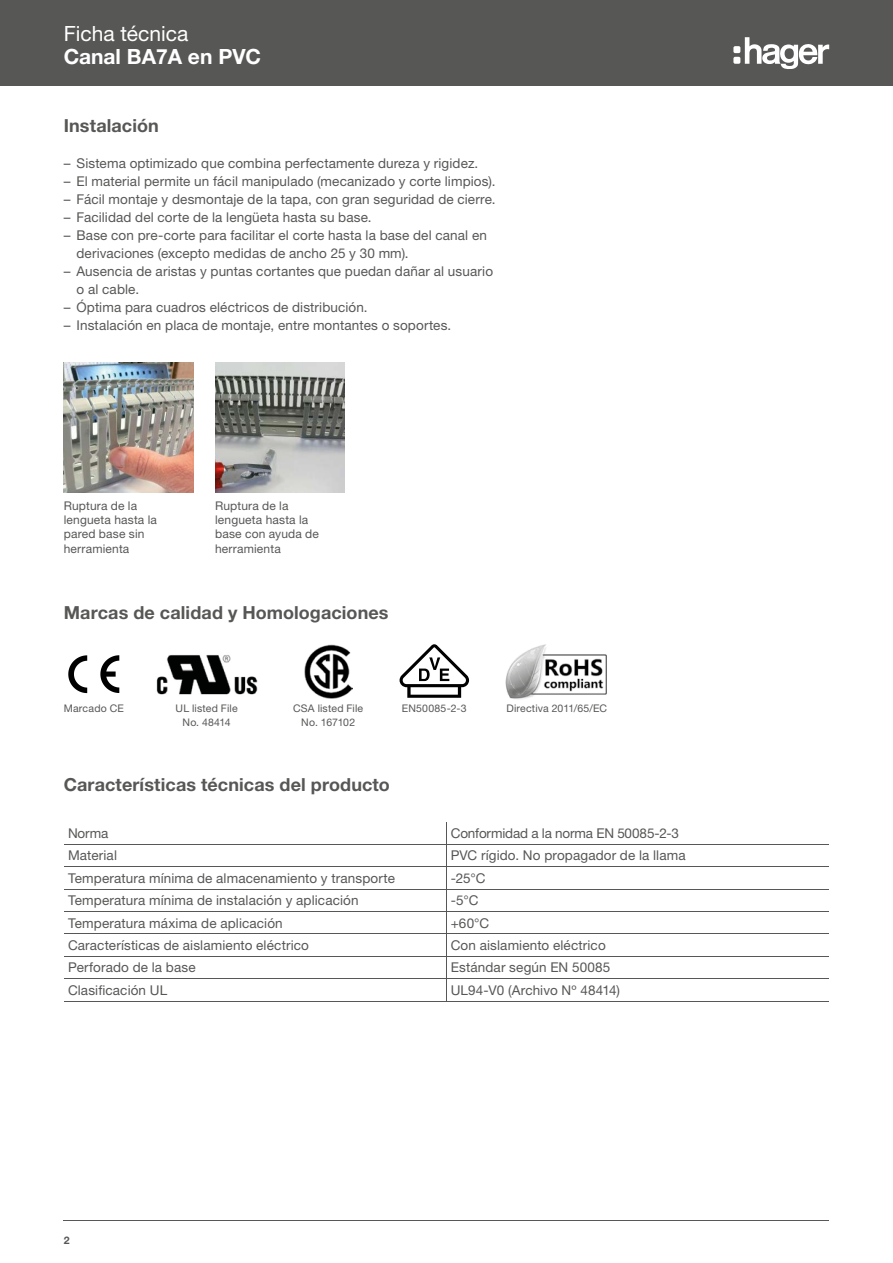
<style>
.page{position:relative;width:893px;height:1263px;background:#fff}
.page>*{position:absolute;margin:0;border:0;box-sizing:border-box;transform-origin:0 0}
.t1{font:700 21px "Helvetica Neue LTW1 G";color:#fff}
.t2{font:21px "Helvetica Neue LTW1 G";color:#fff}
.t3{font:700 18px "Helvetica Neue LTW1 G";letter-spacing:.005em;color:#575756}
.t4{font:13.5px/18px "Helvetica Neue LTW1 G";letter-spacing:.01em;color:#575756}
.t5{font:13.5px "Helvetica Neue LTW1 G";letter-spacing:-.01em;color:#585756}
.t6{font:12px/14.4px "Helvetica Neue LTW1 G";letter-spacing:.015em;color:#575756}
.t7{font:10.5px/13.5px "Helvetica Neue LTW1 G";letter-spacing:.015em;color:#575756;text-align:center}
.t8{font:700 10.5px "Helvetica Neue LTW1 G";color:#575756}
</style>
<div class="page">
<hr style="left:64px;top:844px;width:382px;height:1px;background:#575756">
<hr style="left:446px;top:844px;width:383px;height:1px;background:#575756">
<hr style="left:64px;top:866px;width:382px;height:1px;background:#575756">
<hr style="left:446px;top:866px;width:383px;height:1px;background:#575756">
<hr style="left:64px;top:889px;width:382px;height:1px;background:#575756">
<hr style="left:446px;top:889px;width:383px;height:1px;background:#575756">
<hr style="left:64px;top:911px;width:382px;height:1px;background:#575756">
<hr style="left:446px;top:911px;width:383px;height:1px;background:#575756">
<hr style="left:64px;top:934px;width:382px;height:1px;background:#575756">
<hr style="left:446px;top:934px;width:383px;height:1px;background:#575756">
<hr style="left:64px;top:956px;width:382px;height:1px;background:#575756">
<hr style="left:446px;top:956px;width:383px;height:1px;background:#575756">
<hr style="left:64px;top:978px;width:382px;height:1px;background:#575756">
<hr style="left:446px;top:978px;width:383px;height:1px;background:#575756">
<svg style="left:446px;top:822px;width:1px;height:179px"></svg>
<hr style="left:64px;top:1001px;width:382px;height:1px;background:#575756">
<hr style="left:446px;top:1001px;width:383px;height:1px;background:#575756">
<img style="left:64px;top:363px;width:130px;height:130px">
<img style="left:215px;top:363px;width:130px;height:130px">
<img style="left:505px;top:644px;width:102px;height:55px">
<svg style="left:400px;top:644px;width:69px;height:54px"></svg>
<img style="left:304px;top:644px;width:48px;height:54px">
<svg style="left:68px;top:655px;width:19px;height:38px"></svg>
<svg style="left:100px;top:655px;width:19px;height:38px"></svg>
<img style="left:156px;top:655px;width:102px;height:40px">
<div style="left:0;top:0;width:892px;height:85px;background:#575756"></div>
<svg style="left:733px;top:37px;width:96px;height:32px"></svg>
<hr style="left:64px;top:1220px;width:765px;height:1px;background:#575756">
<h1 class="t2" style="left:64px;top:21px;width:126px">Ficha técnica</h1>
<h1 class="t1" style="left:64px;top:43px;width:199px">Canal BA7A en PVC</h1>
<h2 class="t3" style="left:64px;top:114px;width:97px">Instalación</h2>
<p class="t4" style="left:64px;top:154px;width:416px">– Sistema optimizado que combina perfectamente dureza y rigidez.</p>
<p class="t4" style="left:64px;top:172px;width:433px">– El material permite un fácil manipulado (mecanizado y corte limpios).</p>
<p class="t4" style="left:64px;top:190px;width:433px">– Fácil montaje y desmontaje de la tapa, con gran seguridad de cierre.</p>
<p class="t4" style="left:64px;top:208px;width:309px">– Facilidad del corte de la lengüeta hasta su base.</p>
<p class="t4" style="left:77px;top:226px;width:412px;text-indent:-13px">– Base con pre-corte para facilitar el corte hasta la base del canal en derivaciones (excepto medidas de ancho 25 y 30 mm).</p>
<p class="t4" style="left:77px;top:262px;width:418px;text-indent:-13px">– Ausencia de aristas y puntas cortantes que puedan dañar al usuario o al cable.</p>
<p class="t4" style="left:64px;top:298px;width:305px">– Óptima para cuadros eléctricos de distribución.</p>
<p class="t4" style="left:64px;top:316px;width:389px">– Instalación en placa de montaje, entre montantes o soportes.</p>
<p class="t6" style="left:64px;top:498px;width:95px">Ruptura de la lengueta hasta la pared base sin herramienta</p>
<p class="t6" style="left:215px;top:498px;width:105px">Ruptura de la lengueta hasta la base con ayuda de herramienta</p>
<h2 class="t3" style="left:64px;top:602px;width:326px">Marcas de calidad y Homologaciones</h2>
<p class="t7" style="left:64px;top:702px;width:62px">Marcado CE</p>
<p class="t7" style="left:176px;top:702px;width:64px">UL listed File</p>
<p class="t7" style="left:402px;top:702px;width:66px">EN50085-2-3</p>
<p class="t7" style="left:506px;top:702px;width:102px">Directiva 2011/65/EC</p>
<p class="t7" style="left:183px;top:715px;width:50px">No. 48414</p>
<p class="t7" style="left:293px;top:702px;width:72px">CSA listed File<br>No. 167102</p>
<h2 class="t3" style="left:64px;top:774px;width:328px">Características técnicas del producto</h2>
<p class="t5" style="left:68px;top:825px;width:42px">Norma</p>
<p class="t5" style="left:451px;top:825px;width:230px">Conformidad a la norma EN 50085-2-3</p>
<p class="t4" style="left:68px;top:846px;width:51px">Material</p>
<p class="t4" style="left:451px;top:846px;width:236px">PVC rígido. No propagador de la llama</p>
<p class="t4" style="left:68px;top:869px;width:328px">Temperatura mínima de almacenamiento y transporte</p>
<p class="t4" style="left:451px;top:869px;width:36px">-25°C</p>
<p class="t4" style="left:68px;top:891px;width:292px">Temperatura mínima de instalación y aplicación</p>
<p class="t4" style="left:451px;top:891px;width:29px">-5°C</p>
<p class="t4" style="left:68px;top:914px;width:216px">Temperatura máxima de aplicación</p>
<p class="t4" style="left:451px;top:914px;width:40px">+60°C</p>
<p class="t4" style="left:68px;top:936px;width:242px">Características de aislamiento eléctrico</p>
<p class="t4" style="left:451px;top:936px;width:157px">Con aislamiento eléctrico</p>
<p class="t4" style="left:68px;top:958px;width:129px">Perforado de la base</p>
<p class="t4" style="left:451px;top:958px;width:161px">Estándar según EN 50085</p>
<p class="t4" style="left:68px;top:981px;width:101px">Clasificación UL</p>
<p class="t4" style="left:451px;top:981px;width:171px">UL94-V0 (Archivo Nº 48414)</p>
<p class="t8" style="left:64px;top:1233px;width:7px">2</p>
</div>
